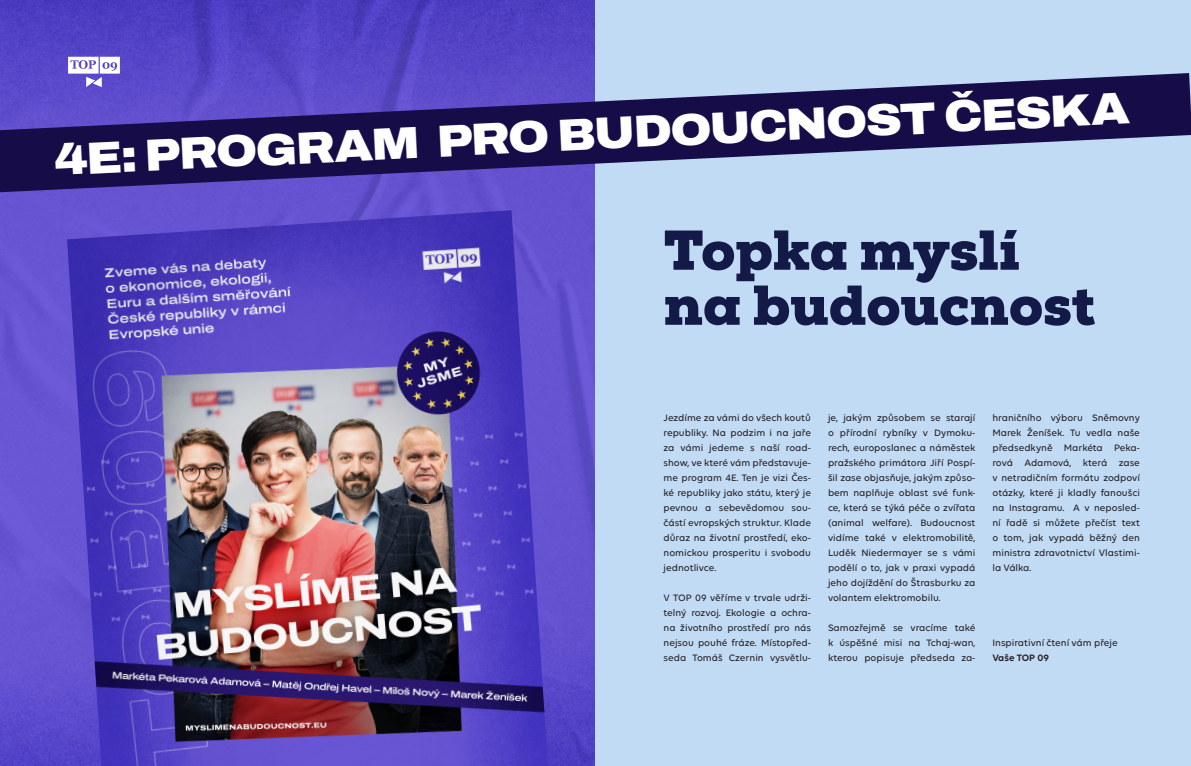
<style>
.page{position:relative;width:1191px;height:766px;background:#fff}
.page>*{position:absolute;margin:0;border:0;box-sizing:border-box;transform-origin:0 0}
.t1{font:900 56px "Nexa Slab";color:#141a47}
.t2{font:900 45px "Archivo Semi Expanded";color:#fff}
.t3{font:500 10px/15px "Volte";color:#231f20;text-align:justify}
.t4{font:600 10px "Volte";color:#231f20}
</style>
<div class="page">
<img style="left:0;top:0;width:595px;height:765px">
<img style="left:67px;top:210px;width:481px;height:555px">
<svg style="left:68px;top:57px;width:52px;height:16px"></svg>
<div style="left:595px;top:0;width:596px;height:765px;background:#c2dbf5"></div>
<svg style="left:0;top:73px;width:1191px;height:119px;fill:#160c48"></svg>
<p class="t2" style="left:53px;top:128px;width:1078px;rotate:-3deg">4E: PROGRAM PRO BUDOUCNOST ČESKA</p>
<p class="t1" style="left:663px;top:214px;width:358px">Topka myslí</p>
<p class="t1" style="left:663px;top:269px;width:433px">na budoucnost</p>
<p class="t3" style="left:663px;top:410px;width:149px">Jezdíme za vámi do všech koutů republiky. Na podzim i na jaře za vámi jedeme s naší road&shy;show, ve které vám představuje&shy;me program 4E. Ten je vizi Čes&shy;ké republiky jako státu, který je pevnou a sebevědomou sou&shy;částí evropských struktur. Klade důraz na životní prostředí, eko&shy;nomickou prosperitu i svobodu jednotlivce.</p>
<p class="t3" style="left:663px;top:590px;width:149px">V TOP 09 věříme v trvale udrži&shy;telný rozvoj. Ekologie a ochra&shy;na životního prostředí pro nás nejsou pouhé fráze. Místopřed&shy;seda Tomáš Czernin vysvětlu-</p>
<p class="t3" style="left:828px;top:410px;width:149px">je, jakým způsobem se starají o přírodní rybníky v Dymoku&shy;rech, europoslanec a náměstek pražského primátora Jiří Pospí&shy;šil zase objasňuje, jakým způso&shy;bem naplňuje oblast své funk&shy;ce, která se týká péče o zvířata (animal welfare). Budoucnost vidíme také v elektromobilitě, Luděk Niedermayer se s vámi podělí o to, jak v praxi vypadá jeho dojíždění do Štrasburku za volantem elektromobilu.</p>
<p class="t3" style="left:828px;top:620px;width:149px">Samozřejmě se vracíme také k úspěšné misi na Tchaj-wan, kterou popisuje předseda za-</p>
<p class="t3" style="left:992px;top:410px;width:149px">hraničního výboru Sněmovny Marek Ženíšek. Tu vedla naše předsedkyně Markéta Peka&shy;rová Adamová, která zase v netradičním formátu zodpoví otázky, které ji kladly fanoušci na Instagramu. A v neposled&shy;ní řadě si můžete přečíst text o tom, jak vypadá běžný den ministra zdravotnictví Vlastimi&shy;la Válka.</p>
<p class="t3" style="left:992px;top:635px;width:127px">Inspirativní čtení vám přeje</p>
<p class="t4" style="left:992px;top:652px;width:58px">Vaše TOP 09</p>
</div>
